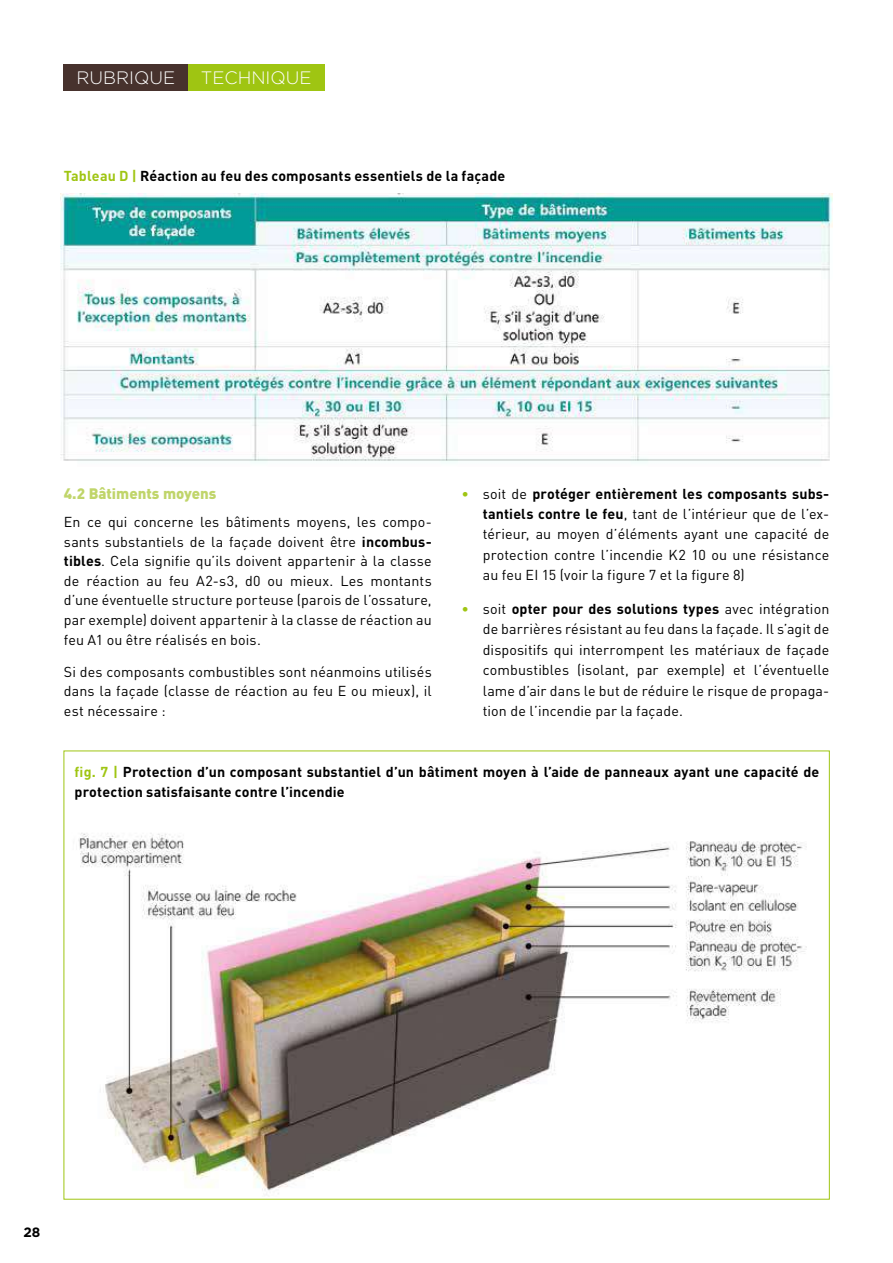
<style>
.page{position:relative;width:893px;height:1263px;background:#fff}
.page>*{position:absolute;margin:0;border:0;box-sizing:border-box;transform-origin:0 0}
.t1{font:300 18px "Gotham";color:#fff}
.t2{font:900 15px "DIN Pro";color:#c0d56a}
.t3{font:14.25px/20.5px "DIN Pro";letter-spacing:.01em;color:#000;text-align:justify}
.t4{font:700 14.25px/19.5px "DIN Pro";letter-spacing:.01em;color:#000}
.t5{font:700 13.5px "Gotham";color:#000}
.s1{color:#9fc512}
.s2{font-weight:700}
</style>
<div class="page">
<div style="left:64px;top:64px;width:124px;height:27px;background:#47322d"></div>
<div style="left:188px;top:64px;width:136px;height:27px;background:#9fc512"></div>
<img style="left:61px;top:193px;width:771px;height:269px">
<img style="left:78px;top:833px;width:729px;height:362px">
<p class="t1" style="left:77px;top:67px;width:100px">RUBRIQUE</p>
<p class="t1" style="left:201px;top:67px;width:112px">TECHNIQUE</p>
<p class="t4" style="left:64px;top:164px;width:443px"><span class="s1">Tableau D |</span> Réaction au feu des composants essentiels de la façade</p>
<p class="t2" style="left:64px;top:481px;width:154px">4.2 Bâtiments moyens</p>
<p class="t3" style="left:64px;top:511px;width:369px;line-height:19.5px">En ce qui concerne les bâtiments moyens, les compo&shy;sants substantiels de la façade doivent être <span class="s2">incombus&shy;tibles</span>. Cela signifie qu’ils doivent appartenir à la classe de réaction au feu A2-s3, d0 ou mieux. Les montants d’une éventuelle structure porteuse (parois de l’ossature, par exemple) doivent appartenir à la classe de réaction au feu A1 ou être réalisés en bois.</p>
<p class="t3" style="left:64px;top:661px;width:369px;line-height:19.5px">Si des composants combustibles sont néanmoins utilisés dans la façade (classe de réaction au feu E ou mieux), il est nécessaire :</p>
<p class="t3" style="left:483px;top:482px;width:348px;text-indent:-21px"><span class="s1">•</span> soit de <span class="s2">protéger entièrement les composants subs&shy;tantiels contre le feu</span>, tant de l’intérieur que de l’ex&shy;térieur, au moyen d’éléments ayant une capacité de protection contre l’incendie K2 10 ou une résistance au feu EI 15 (voir la figure 7 et la figure 8)</p>
<p class="t3" style="left:483px;top:597px;width:348px;text-indent:-21px"><span class="s1">•</span> soit <span class="s2">opter pour des solutions types</span> avec intégration de barrières résistant au feu dans la façade. Il s’agit de dispositifs qui interrompent les matériaux de façade combustibles (isolant, par exemple) et l’éventuelle lame d’air dans le but de réduire le risque de propaga&shy;tion de l’incendie par la façade.</p>
<p class="t4" style="left:75px;top:760px;width:746px"><span class="s1">fig. 7 |</span> Protection d’un composant substantiel d’un bâtiment moyen à l’aide de panneaux ayant une capacité de protection satisfaisante contre l’incendie</p>
<p class="t5" style="left:23px;top:1223px;width:18px">28</p>
</div>
